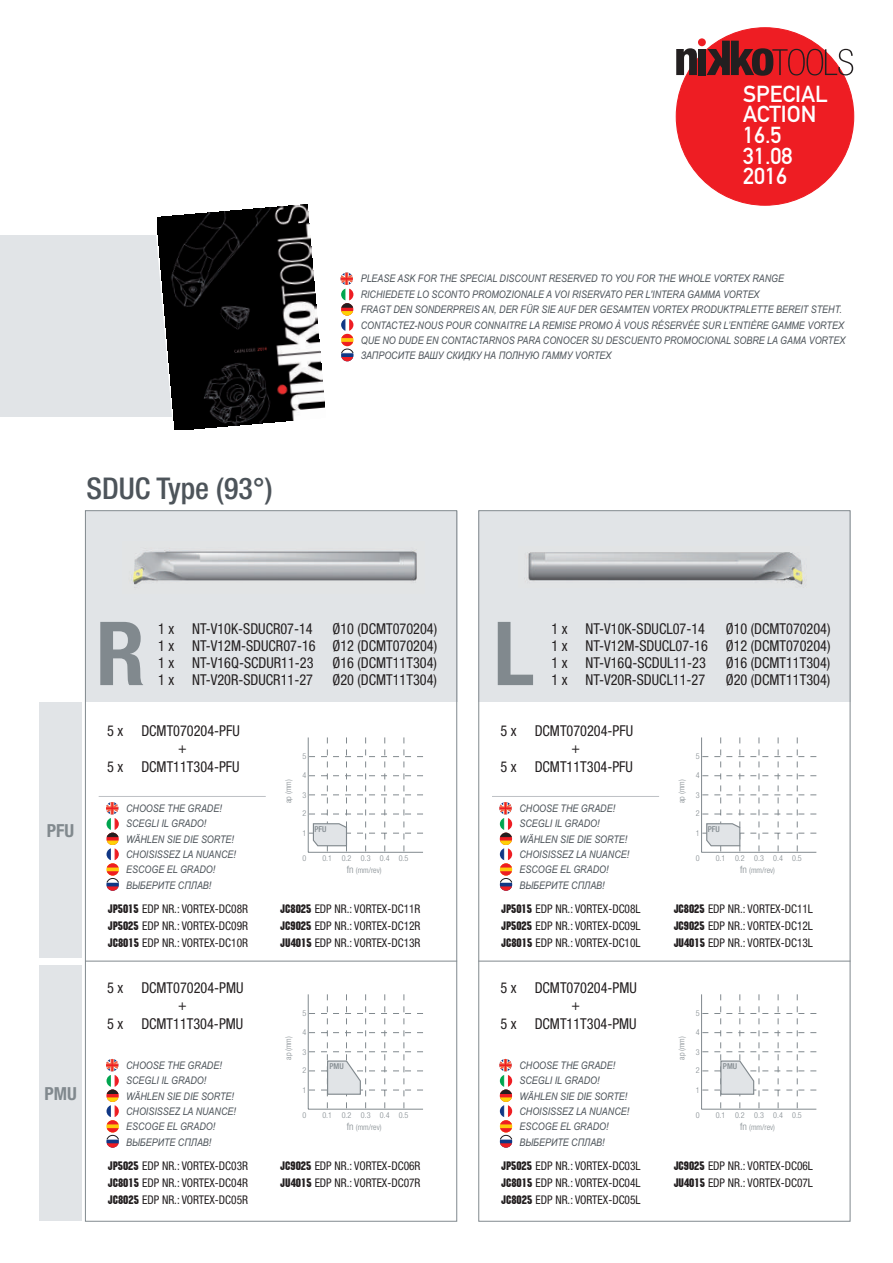
<style>
.page{position:relative;width:893px;height:1263px;background:#fff}
.page>*{position:absolute;margin:0;border:0;box-sizing:border-box;transform-origin:0 0}
.t1{font:700 condensed 88.5px "Helvetica Neue";color:#81898e}
.t2{font:500 condensed 30px "Helvetica Neue";color:#4d545a}
.t3{font:22.8px/20.5px "DIN Mittelschrift";color:#fff}
.t4{font:700 condensed 18px "Helvetica Neue";color:#81898e}
.t5{font:condensed 15px/17px "Helvetica Neue";color:#231f20;scale:.95 1}
.t6{font:condensed 12px/17px "Helvetica Neue";color:#231f20;text-align:justify;scale:.95 1}
.t7{font:italic 10.5px/15.5px "Arial";color:#4d545a;scale:.85 1}
.t8{font:300 condensed 8.1px/12.8px "Helvetica Neue";color:#81898e;text-align:center}
.t9{font:500 condensed 8.1px "Helvetica Neue";color:#81898e}
.s1{font-size:10.05px}
.s2{font-family:"Machine";font-stretch:normal}
</style>
<div class="page">
<div style="left:676px;top:27px;width:178px;height:179px;background:#ee1d23;border:1px solid #ee1d23;border-radius:50%"></div>
<div style="left:698px;top:38px;width:8px;height:8px;background:#ee1d23;border-radius:50%"></div>
<svg style="left:676px;top:48px;width:21px;height:27px"></svg>
<div style="left:698px;top:49px;width:8px;height:26px;background:#231f20"></div>
<svg style="left:707px;top:41px;width:146px;height:35px"></svg>
<div style="left:0;top:235px;width:181px;height:181px;background:#e1e4e7"></div>
<div style="left:85px;top:512px;width:372px;height:190px;background:#e1e4e7"></div>
<img style="left:131px;top:550px;width:286px;height:38px">
<hr style="left:85px;top:961px;width:372px;height:1px;background:#81898e">
<div style="left:40px;top:703px;width:42px;height:255px;background:#e1e4e7"></div>
<div style="left:40px;top:966px;width:42px;height:255px;background:#e1e4e7"></div>
<svg style="left:106px;top:802px;width:13px;height:89px"></svg>
<hr style="left:308px;top:852px;width:115px;height:1px;background:#81898e">
<svg style="left:308px;top:737px;width:115px;height:115px"></svg>
<hr style="left:99px;top:796px;width:167px;height:1px;background:#bdc1c5">
<svg style="left:106px;top:1059px;width:13px;height:89px"></svg>
<hr style="left:308px;top:1109px;width:115px;height:1px;background:#81898e">
<svg style="left:308px;top:994px;width:115px;height:115px"></svg>
<div style="left:478px;top:512px;width:372px;height:190px;background:#e1e4e7"></div>
<img style="left:526px;top:552px;width:279px;height:33px">
<hr style="left:478px;top:961px;width:372px;height:1px;background:#81898e">
<svg style="left:499px;top:802px;width:13px;height:89px"></svg>
<hr style="left:701px;top:737px;width:1px;height:115px;background:#81898e">
<hr style="left:702px;top:852px;width:114px;height:1px;background:#81898e">
<svg style="left:702px;top:737px;width:114px;height:115px"></svg>
<hr style="left:492px;top:796px;width:167px;height:1px;background:#bdc1c5">
<svg style="left:499px;top:1059px;width:13px;height:89px"></svg>
<hr style="left:701px;top:994px;width:1px;height:115px;background:#81898e">
<hr style="left:702px;top:1109px;width:114px;height:1px;background:#81898e">
<svg style="left:702px;top:994px;width:114px;height:115px"></svg>
<svg style="left:341px;top:273px;width:12px;height:88px"></svg>
<img style="left:157px;top:205px;width:168px;height:225px">
<h2 class="t2" style="left:86px;top:478px;width:188px">SDUC Type (93°)</h2>
<h3 class="t3" style="left:743px;top:86px;width:86px">SPECIAL<br>ACTION<br>16.5<br>31.08<br>2016</h3>
<p class="t7" style="left:361px;top:271px;width:572px">PLEASE ASK FOR THE SPECIAL DISCOUNT RESERVED TO YOU FOR THE WHOLE VORTEX RANGE<br>RICHIEDETE LO SCONTO PROMOZIONALE A VOI RISERVATO PER L'INTERA GAMMA VORTEX<br>FRAGT DEN SONDERPREIS AN, DER FÜR SIE AUF DER GESAMTEN VORTEX PRODUKTPALETTE BEREIT STEHT.<br>CONTACTEZ-NOUS POUR CONNAITRE LA REMISE PROMO À VOUS RÉSERVÉE SUR L’ENTIÈRE GAMME VORTEX QUE NO DUDE EN CONTACTARNOS PARA CONOCER SU DESCUENTO PROMOCIONAL SOBRE LA GAMA VORTEX ЗАПРОСИТЕ ВАШУ СКИДКУ НА ПОЛНУЮ ГАММУ VORTEX</p>
<h3 class="t4" style="left:47px;top:824px;width:29px">PFU</h3>
<h3 class="t4" style="left:44px;top:1087px;width:34px">PMU</h3>
<h1 class="t1" style="left:96px;top:622px;width:51px">R</h1>
<h3 class="t5" style="left:158px;top:621px;width:164px">1 x NT-V10K-SDUCR07-14</h3>
<h3 class="t5" style="left:158px;top:621px;width:295px;text-align:justify;text-indent:174px">Ø10 (DCMT070204)<br>1 x NT-V12M-SDUCR07-16 Ø12 (DCMT070204)<br>1 x NT-V16Q-SCDUR11-23</h3>
<h3 class="t5" style="left:332px;top:655px;width:111px">Ø16 (DCMT11T304)</h3>
<h3 class="t5" style="left:158px;top:672px;width:165px">1 x NT-V20R-SDUCR11-27</h3>
<h3 class="t5" style="left:332px;top:672px;width:111px">Ø20 (DCMT11T304)</h3>
<h3 class="t5" style="left:178px;top:723px;width:67px;text-indent:-71px">5 x DCMT070204-PFU +</h3>
<h3 class="t5" style="left:107px;top:760px;width:141px">5 x DCMT11T304-PFU</h3>
<p class="t7" style="left:126px;top:800px;width:131px">CHOOSE THE GRADE!<br>SCEGLI IL GRADO!<br>WÄHLEN SIE DIE SORTE!<br>CHOISISSEZ LA NUANCE!<br>ESCOGE EL GRADO!<br>ВЫБЕРИТЕ СПЛАВ!</p>
<p class="t8" style="left:283px;top:803px;width:25px;rotate:-90deg">ap (mm)</p>
<p class="t8" style="left:302px;top:750px;width:5px">5</p>
<p class="t8" style="left:302px;top:770px;width:5px">4</p>
<p class="t8" style="left:302px;top:789px;width:5px">3</p>
<p class="t8" style="left:302px;top:807px;width:5px">2</p>
<p class="t8" style="left:302px;top:828px;width:5px">1</p>
<p class="t9" style="left:314px;top:826px;width:14px">PFU</p>
<p class="t8" style="left:302px;top:852px;width:5px">0</p>
<p class="t8" style="left:322px;top:852px;width:88px">0.1 0.2 0.3 0.4 0.5 <span class="s1">fn</span> (mm/rev)</p>
<p class="t6" style="left:108px;top:902px;width:149px"><span class="s2">JP5015</span> EDP NR.: VORTEX-DC08R <span class="s2">JP5025</span> EDP NR.: VORTEX-DC09R <span class="s2">JC8015</span> EDP NR.: VORTEX-DC10R</p>
<p class="t6" style="left:281px;top:902px;width:149px"><span class="s2">JC8025</span> EDP NR.: VORTEX-DC11R <span class="s2">JC9025</span> EDP NR.: VORTEX-DC12R <span class="s2">JU4015</span> EDP NR.: VORTEX-DC13R</p>
<h3 class="t5" style="left:178px;top:980px;width:70px;text-indent:-71px">5 x DCMT070204-PMU +</h3>
<h3 class="t5" style="left:107px;top:1017px;width:145px">5 x DCMT11T304-PMU</h3>
<p class="t7" style="left:126px;top:1057px;width:131px">CHOOSE THE GRADE!<br>SCEGLI IL GRADO!<br>WÄHLEN SIE DIE SORTE!<br>CHOISISSEZ LA NUANCE!<br>ESCOGE EL GRADO!<br>ВЫБЕРИТЕ СПЛАВ!</p>
<p class="t8" style="left:283px;top:1060px;width:25px;rotate:-90deg">ap (mm)</p>
<p class="t8" style="left:302px;top:1007px;width:5px">5</p>
<p class="t8" style="left:302px;top:1026px;width:5px">4</p>
<p class="t8" style="left:302px;top:1046px;width:5px">3</p>
<p class="t8" style="left:302px;top:1064px;width:5px">2</p>
<p class="t8" style="left:302px;top:1085px;width:5px">1</p>
<p class="t9" style="left:330px;top:1063px;width:16px">PMU</p>
<p class="t8" style="left:302px;top:1109px;width:5px">0</p>
<p class="t8" style="left:322px;top:1109px;width:88px">0.1 0.2 0.3 0.4 0.5 <span class="s1">fn</span> (mm/rev)</p>
<p class="t6" style="left:108px;top:1158px;width:149px"><span class="s2">JP5025</span> EDP NR.: VORTEX-DC03R <span class="s2">JC8015</span> EDP NR.: VORTEX-DC04R <span class="s2">JC8025</span> EDP NR.: VORTEX-DC05R</p>
<p class="t6" style="left:281px;top:1158px;width:149px"><span class="s2">JC9025</span> EDP NR.: VORTEX-DC06R<br><span class="s2">JU4015</span> EDP NR.: VORTEX-DC07R</p>
<h1 class="t1" style="left:493px;top:622px;width:42px">L</h1>
<h3 class="t5" style="left:551px;top:621px;width:163px">1 x NT-V10K-SDUCL07-14</h3>
<h3 class="t5" style="left:551px;top:621px;width:295px;text-align:justify;text-indent:174px">Ø10 (DCMT070204)<br>1 x NT-V12M-SDUCL07-16 Ø12 (DCMT070204)<br>1 x NT-V16Q-SCDUL11-23</h3>
<h3 class="t5" style="left:726px;top:655px;width:111px">Ø16 (DCMT11T304)</h3>
<h3 class="t5" style="left:551px;top:672px;width:163px">1 x NT-V20R-SDUCL11-27</h3>
<h3 class="t5" style="left:726px;top:672px;width:111px">Ø20 (DCMT11T304)</h3>
<h3 class="t5" style="left:571px;top:723px;width:67px;text-indent:-71px">5 x DCMT070204-PFU +</h3>
<h3 class="t5" style="left:501px;top:760px;width:141px">5 x DCMT11T304-PFU</h3>
<p class="t8" style="left:696px;top:750px;width:5px">5</p>
<p class="t8" style="left:696px;top:770px;width:5px">4</p>
<p class="t8" style="left:676px;top:803px;width:25px;rotate:-90deg">ap (mm)</p>
<p class="t8" style="left:696px;top:789px;width:5px">3</p>
<p class="t7" style="left:519px;top:800px;width:131px">CHOOSE THE GRADE!<br>SCEGLI IL GRADO!<br>WÄHLEN SIE DIE SORTE!<br>CHOISISSEZ LA NUANCE!<br>ESCOGE EL GRADO!<br>ВЫБЕРИТЕ СПЛАВ!</p>
<p class="t8" style="left:696px;top:807px;width:5px">2</p>
<p class="t9" style="left:708px;top:826px;width:14px">PFU</p>
<p class="t8" style="left:696px;top:828px;width:5px">1</p>
<p class="t8" style="left:696px;top:852px;width:5px">0</p>
<p class="t8" style="left:716px;top:852px;width:88px">0.1 0.2 0.3 0.4 0.5 <span class="s1">fn</span> (mm/rev)</p>
<p class="t6" style="left:502px;top:902px;width:148px"><span class="s2">JP5015</span> EDP NR.: VORTEX-DC08L <span class="s2">JP5025</span> EDP NR.: VORTEX-DC09L <span class="s2">JC8015</span> EDP NR.: VORTEX-DC10L</p>
<p class="t6" style="left:674px;top:902px;width:148px"><span class="s2">JC8025</span> EDP NR.: VORTEX-DC11L <span class="s2">JC9025</span> EDP NR.: VORTEX-DC12L <span class="s2">JU4015</span> EDP NR.: VORTEX-DC13L</p>
<h3 class="t5" style="left:571px;top:980px;width:70px;text-indent:-71px">5 x DCMT070204-PMU +</h3>
<h3 class="t5" style="left:501px;top:1017px;width:145px">5 x DCMT11T304-PMU</h3>
<p class="t7" style="left:519px;top:1057px;width:131px">CHOOSE THE GRADE!<br>SCEGLI IL GRADO!<br>WÄHLEN SIE DIE SORTE!<br>CHOISISSEZ LA NUANCE!<br>ESCOGE EL GRADO!<br>ВЫБЕРИТЕ СПЛАВ!</p>
<p class="t8" style="left:676px;top:1060px;width:25px;rotate:-90deg">ap (mm)</p>
<p class="t8" style="left:696px;top:1007px;width:5px">5</p>
<p class="t8" style="left:696px;top:1026px;width:5px">4</p>
<p class="t8" style="left:696px;top:1046px;width:5px">3</p>
<p class="t8" style="left:696px;top:1064px;width:5px">2</p>
<p class="t8" style="left:696px;top:1085px;width:5px">1</p>
<p class="t9" style="left:723px;top:1063px;width:16px">PMU</p>
<p class="t8" style="left:696px;top:1109px;width:5px">0</p>
<p class="t8" style="left:716px;top:1109px;width:88px">0.1 0.2 0.3 0.4 0.5 <span class="s1">fn</span> (mm/rev)</p>
<p class="t6" style="left:502px;top:1158px;width:148px"><span class="s2">JP5025</span> EDP NR.: VORTEX-DC03L <span class="s2">JC8015</span> EDP NR.: VORTEX-DC04L <span class="s2">JC8025</span> EDP NR.: VORTEX-DC05L</p>
<p class="t6" style="left:674px;top:1158px;width:148px"><span class="s2">JC9025</span> EDP NR.: VORTEX-DC06L<br><span class="s2">JU4015</span> EDP NR.: VORTEX-DC07L</p>
</div>
